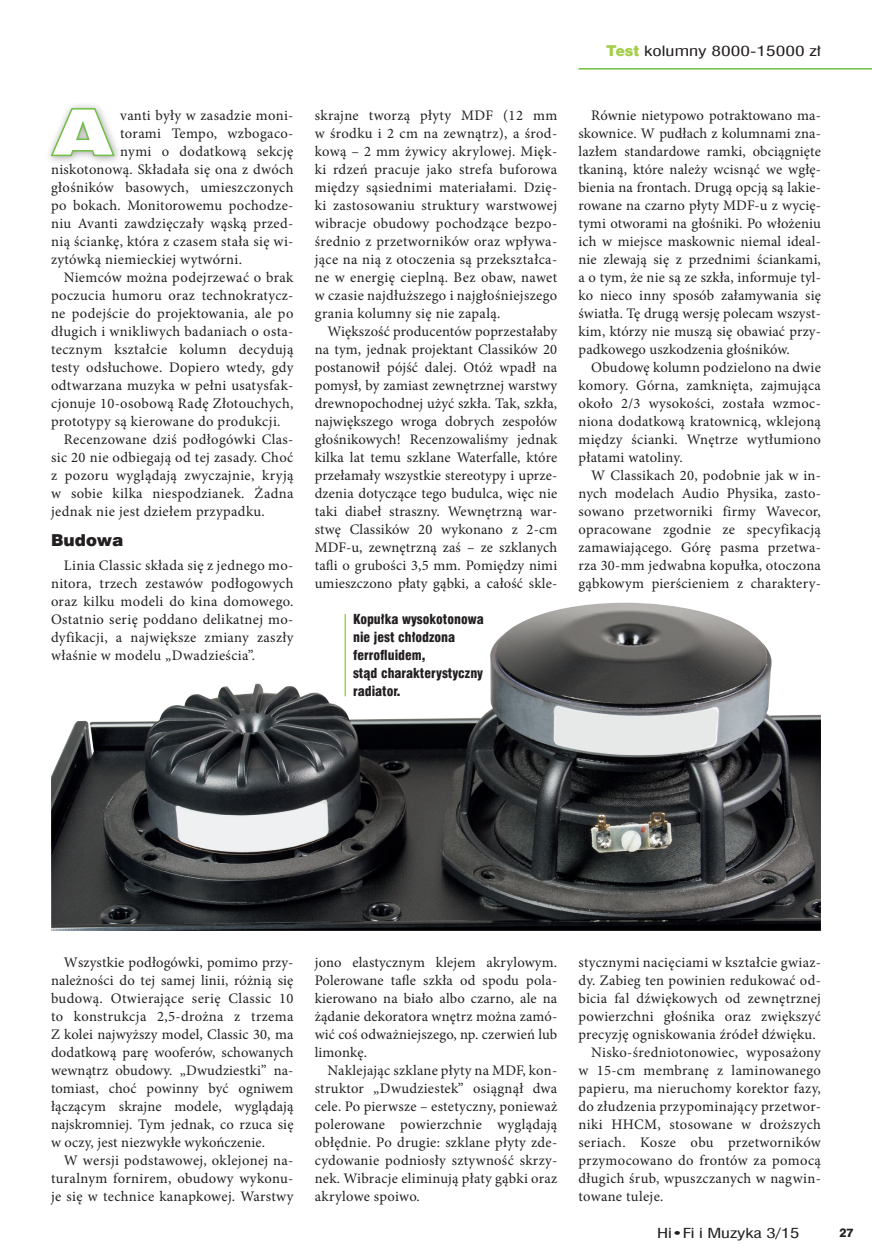
<style>
.page{position:relative;width:872px;height:1255px;background:#fff}
.page>*{position:absolute;margin:0;border:0;box-sizing:border-box;transform-origin:0 0}
.srodtytuly{font:16.5px "Swis 721 Blk EU";color:#231f20}
.tekst{font:14.55px/18px "Minion Pro";letter-spacing:.02em;color:#231f20;text-align:justify}
.t1{font:13.8px "Swis 721 Cn EU";color:#231f20;scale:1.4 1}
.podpis_do_ilustracji{font:13.5px/18px "Swis 721 Blk Cn EU";color:#231f20}
.t2{font:13.5px "Swis 721 Cn EU";letter-spacing:-.005em;color:#231f20;scale:1.4 1}
.t3{font:12px "Swis 721 Hv EU";color:#231f20}
.s1{font-family:"Swis 721 Blk 2 EU";color:#a4ce4c}
</style>
<div class="page">
<hr style="left:578px;top:68px;width:294px;height:2px;background:#71bf44">
<div style="left:43px;top:101px;width:79px;height:64px;background:#231f20;opacity:.4"></div>
<svg style="left:49px;top:107px;width:67px;height:50px"></svg>
<img style="left:51px;top:602px;width:770px;height:328px">
<hr style="left:344px;top:614px;width:2px;height:82px;background:#a4ce4c">
<p class="tekst" style="left:120px;top:106px;width:175px">vanti były w zasadzie moni-</p>
<p class="tekst" style="left:120px;top:124px;width:175px">torami Tempo, wzbogaco-</p>
<p class="tekst" style="left:120px;top:142px;width:175px">nymi o dodatkową sekcję</p>
<p class="tekst" style="left:51px;top:160px;width:244px">niskotonową. Składała się ona z dwóch</p>
<p class="tekst" style="left:51px;top:178px;width:244px">głośników basowych, umieszczonych</p>
<p class="tekst" style="left:51px;top:196px;width:244px">po bokach. Monitorowemu pochodze-</p>
<p class="tekst" style="left:51px;top:214px;width:244px">niu Avanti zawdzięczały wąską przed-</p>
<p class="tekst" style="left:51px;top:232px;width:244px">nią ściankę, która z czasem stała się wi-</p>
<p class="tekst" style="left:51px;top:250px;width:193px">zytówką niemieckiej wytwórni.</p>
<p class="tekst" style="left:51px;top:268px;width:244px;text-indent:13px">Niemców można podejrzewać o brak poczucia humoru oraz technokratycz&shy;ne podejście do projektowania, ale po długich i wnikliwych badaniach o osta&shy;tecznym kształcie kolumn decydują testy odsłuchowe. Dopiero wtedy, gdy odtwarzana muzyka w pełni usatysfak&shy;cjonuje 10-osobową Radę Złotouchych, prototypy są kierowane do produkcji.</p>
<p class="tekst" style="left:51px;top:430px;width:244px;text-indent:13px">Recenzowane dziś podłogówki Clas&shy;sic 20 nie odbiegają od tej zasady. Choć z pozoru wyglądają zwyczajnie, kryją w sobie kilka niespodzianek. Żadna jednak nie jest dziełem przypadku.</p>
<p class="srodtytuly" style="left:51px;top:530px;width:74px">Budowa</p>
<p class="tekst" style="left:51px;top:556px;width:244px;text-indent:13px">Linia Classic składa się z jednego mo&shy;nitora, trzech zestawów podłogowych oraz kilku modeli do kina domowego.<br>Ostatnio serię poddano delikatnej mo&shy;dyfikacji, a największe zmiany zaszły właśnie w modelu „Dwadzieścia”.</p>
<p class="tekst" style="left:315px;top:106px;width:244px">skrajne tworzą płyty MDF (12 mm w środku i 2 cm na zewnątrz), a środ&shy;kową – 2 mm żywicy akrylowej. Mięk&shy;ki rdzeń pracuje jako strefa buforowa między sąsiednimi materiałami. Dzię&shy;ki zastosowaniu struktury warstwowej wibracje obudowy pochodzące bezpo&shy;średnio z przetworników oraz wpływa&shy;jące na nią z otoczenia są przekształca&shy;ne w energię cieplną. Bez obaw, nawet w czasie najdłuższego i najgłośniejszego grania kolumny się nie zapalą.</p>
<p class="tekst" style="left:315px;top:322px;width:244px;text-indent:13px">Większość producentów poprzestałaby na tym, jednak projektant Classików 20 postanowił pójść dalej. Otóż wpadł na pomysł, by zamiast zewnętrznej warstwy drewnopochodnej użyć szkła. Tak, szkła, największego wroga dobrych zespołów głośnikowych! Recenzowaliśmy jednak kilka lat temu szklane Waterfalle, które przełamały wszystkie stereotypy i uprze&shy;dzenia dotyczące tego budulca, więc nie taki diabeł straszny. Wewnętrzną war&shy;stwę Classików 20 wykonano z 2-cm MDF-u, zewnętrzną zaś – ze szklanych tafli o grubości 3,5 mm. Pomiędzy nimi umieszczono płaty gąbki, a całość skle-</p>
<p class="podpis_do_ilustracji" style="left:353px;top:611px;width:132px">Kopułka wysokotonowa nie jest chłodzona ferrofluidem,<br>stąd charakterystyczny radiator.</p>
<p class="t1" style="left:606px;top:41px;width:155px"><span class="s1">Test</span> kolumny 8000-15000 zł</p>
<p class="tekst" style="left:578px;top:106px;width:244px;text-indent:13px">Równie nietypowo potraktowano ma&shy;skownice. W pudłach z kolumnami zna&shy;lazłem standardowe ramki, obciągnięte tkaniną, które należy wcisnąć we wgłę&shy;bienia na frontach. Drugą opcją są lakie&shy;rowane na czarno płyty MDF-u z wycię&shy;tymi otworami na głośniki. Po włożeniu ich w miejsce maskownic niemal ideal&shy;nie zlewają się z przednimi ściankami, a o tym, że nie są ze szkła, informuje tyl&shy;ko nieco inny sposób załamywania się światła. Tę drugą wersję polecam wszyst&shy;kim, którzy nie muszą się obawiać przy&shy;padkowego uszkodzenia głośników.</p>
<p class="tekst" style="left:578px;top:358px;width:244px;text-indent:13px">Obudowę kolumn podzielono na dwie komory. Górna, zamknięta, zajmująca około 2/3 wysokości, została wzmoc&shy;niona dodatkową kratownicą, wklejoną między ścianki. Wnętrze wytłumiono płatami watoliny.</p>
<p class="tekst" style="left:578px;top:466px;width:244px;text-indent:13px">W Classikach 20, podobnie jak w in&shy;nych modelach Audio Physika, zasto&shy;sowano przetworniki firmy Wavecor, opracowane zgodnie ze specyfikacją zamawiającego. Górę pasma przetwa&shy;rza 30-mm jedwabna kopułka, otoczona gąbkowym pierścieniem z charaktery-</p>
<p class="tekst" style="left:51px;top:952px;width:244px;text-indent:13px">Wszystkie podłogówki, pomimo przy&shy;należności do tej samej linii, różnią się budową. Otwierające serię Classic 10 to konstrukcja 2,5-drożna z trzema Z kolei najwyższy model, Classic 30, ma dodatkową parę wooferów, schowanych wewnątrz obudowy. „Dwudziestki” na&shy;tomiast, choć powinny być ogniwem łączącym skrajne modele, wyglądają najskromniej. Tym jednak, co rzuca się w oczy, jest niezwykłe wykończenie.</p>
<p class="tekst" style="left:51px;top:1150px;width:244px;text-indent:13px">W wersji podstawowej, oklejonej na&shy;turalnym fornirem, obudowy wykonu&shy;je się w technice kanapkowej. Warstwy</p>
<p class="tekst" style="left:315px;top:952px;width:244px">jono elastycznym klejem akrylowym.<br>Polerowane tafle szkła od spodu pola&shy;kierowano na biało albo czarno, ale na żądanie dekoratora wnętrz można zamó&shy;wić coś odważniejszego, np. czerwień lub limonkę.</p>
<p class="tekst" style="left:315px;top:1060px;width:244px;text-indent:13px">Naklejając szklane płyty na MDF, kon&shy;struktor „Dwudziestek” osiągnął dwa cele. Po pierwsze – estetyczny, ponieważ polerowane powierzchnie wyglądają obłędnie. Po drugie: szklane płyty zde&shy;cydowanie podniosły sztywność skrzy&shy;nek. Wibracje eliminują płaty gąbki oraz akrylowe spoiwo.</p>
<p class="tekst" style="left:578px;top:952px;width:244px">stycznymi nacięciami w kształcie gwiaz&shy;dy. Zabieg ten powinien redukować od&shy;bicia fal dźwiękowych od zewnętrznej powierzchni głośnika oraz zwiększyć precyzję ogniskowania źródeł dźwięku.</p>
<p class="tekst" style="left:578px;top:1042px;width:244px;text-indent:13px">Nisko-średniotonowiec, wyposażony w 15-cm membranę z laminowanego papieru, ma nieruchomy korektor fazy, do złudzenia przypominający przetwor&shy;niki HHCM, stosowane w droższych seriach. Kosze obu przetworników przymocowano do frontów za pomocą długich śrub, wpuszczanych w nagwin&shy;towane tuleje.</p>
<p class="t2" style="left:657px;top:1224px;width:103px">Hi•Fi i Muzyka 3/15</p>
<p class="t3" style="left:839px;top:1225px;width:16px">27</p>
</div>
